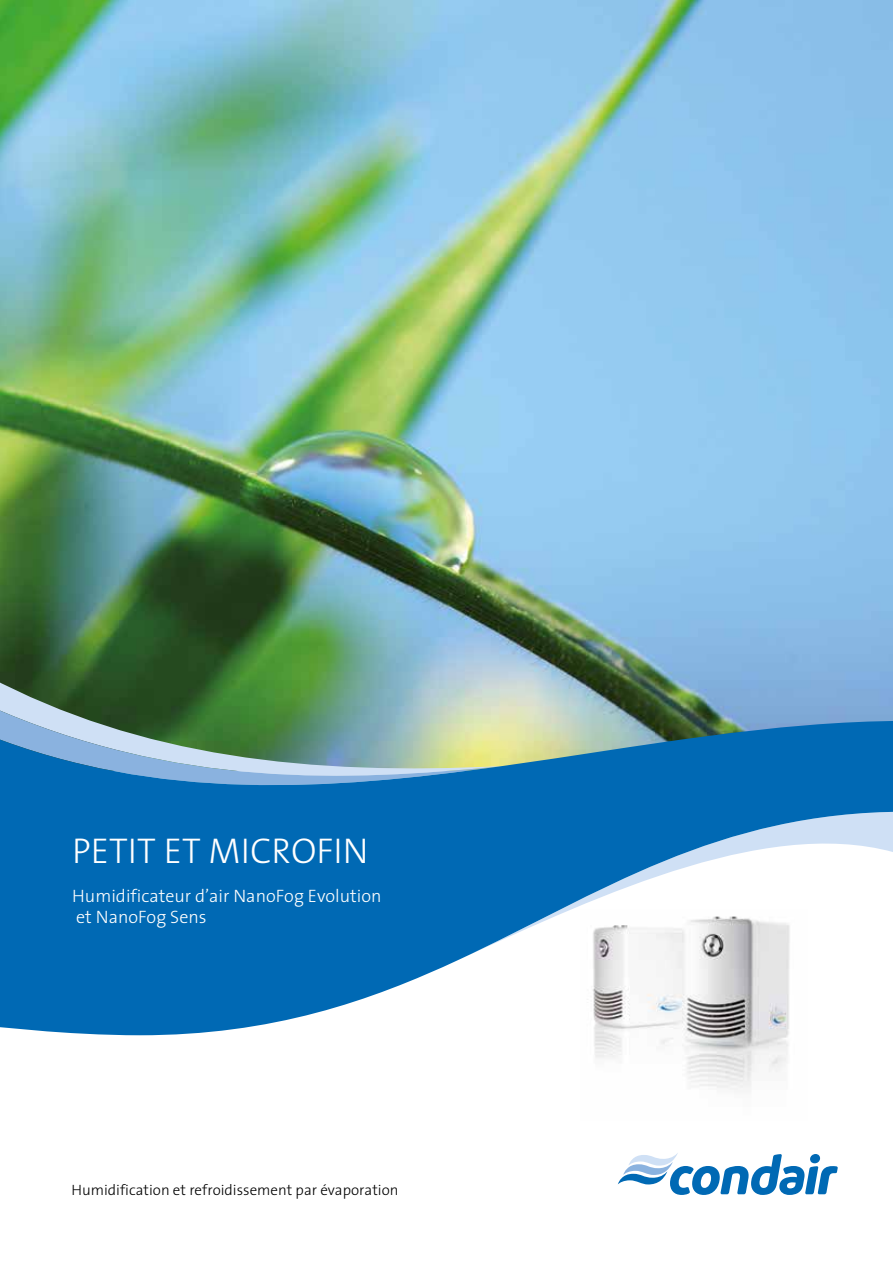
<style>
.page{position:relative;width:893px;height:1263px;background:#fff}
.page>*{position:absolute;margin:0;border:0;box-sizing:border-box;transform-origin:0 0}
.t1{font:300 36px "The Sans";color:#fff}
.t2{font:300 18px/21px "The Sans";color:#fff}
.t3{font:300 15px "The Sans";color:#000}
</style>
<div class="page">
<img style="left:0;top:0;width:893px;height:721px">
<svg style="left:0;top:676px;width:503px;height:45px;background:#5e8964"></svg>
<svg style="left:0;top:705px;width:500px;height:16px;background:#6f9779"></svg>
<svg style="left:0;top:721px;width:893px;height:314px;fill:#0069b4"></svg>
<img style="left:580px;top:909px;width:228px;height:181px">
<svg style="left:618px;top:1153px;width:220px;height:42px"></svg>
<h1 class="t1" style="left:72px;top:821px;width:298px">PETIT ET MICROFIN</h1>
<p class="t2" style="left:72px;top:885px;width:311px">Humidificateur d’air NanoFog Evolution et NanoFog Sens</p>
<p class="t3" style="left:72px;top:1177px;width:328px">Humidification et refroidissement par évaporation</p>
</div>
